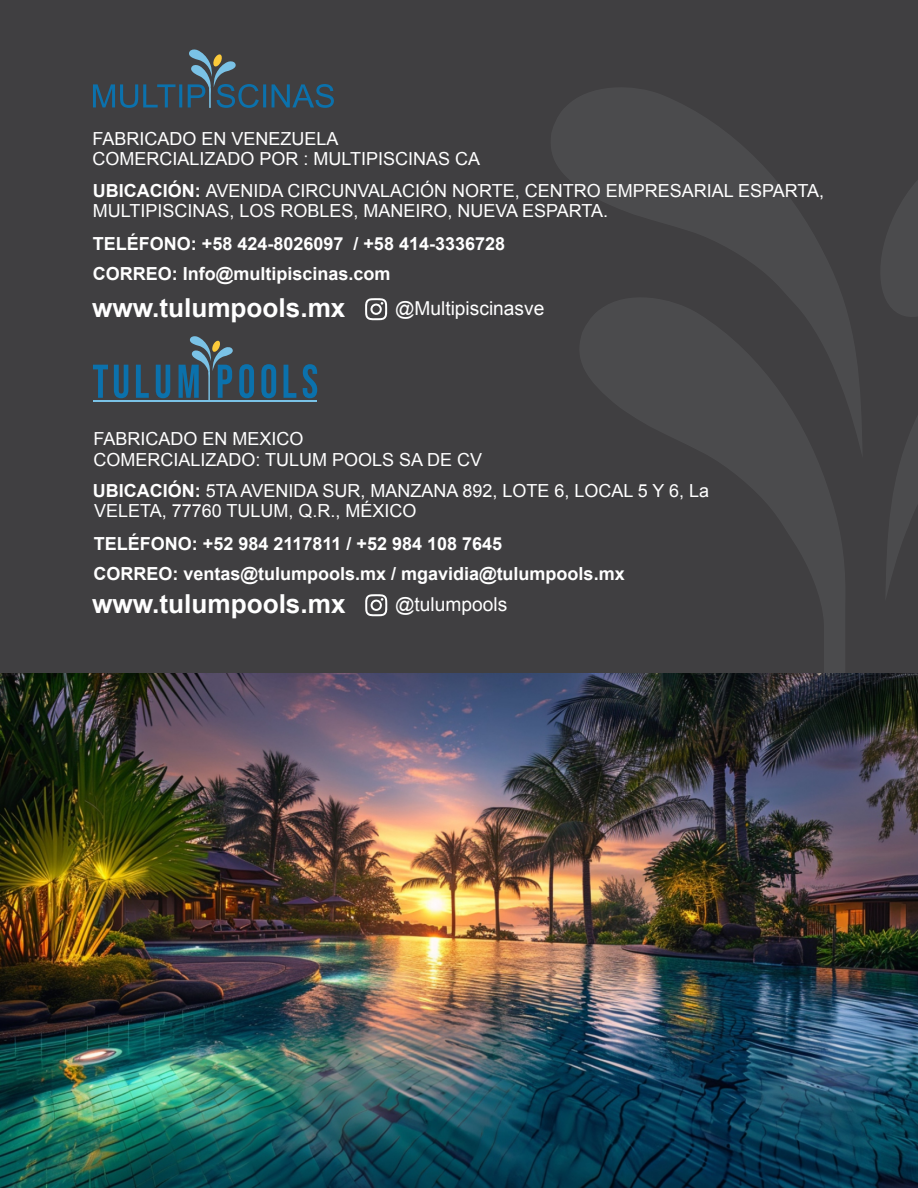
<style>
.page{position:relative;width:918px;height:1188px;background:#403f41}
.page>*{position:absolute;margin:0;border:0;box-sizing:border-box;transform-origin:0 0}
.t1{font:700 26.1px "Arial";color:#fff}
.t2{font:19.2px "Arial";color:#fff}
.t3{font:18px/20.1px "Arial";color:#fff}
.t4{font:700 18px/29.8px "Arial";color:#fff}
.s1{font-weight:700}
</style>
<div class="page">
<svg style="left:548px;top:88px;width:370px;height:586px"></svg>
<img style="left:0;top:674px;width:918px;height:514px">
<svg style="left:93px;top:365px;width:15px;height:33px"></svg>
<svg style="left:114px;top:365px;width:14px;height:33px"></svg>
<svg style="left:136px;top:365px;width:13px;height:33px"></svg>
<svg style="left:156px;top:365px;width:14px;height:33px"></svg>
<svg style="left:239px;top:364px;width:15px;height:34px"></svg>
<svg style="left:261px;top:364px;width:15px;height:34px"></svg>
<svg style="left:284px;top:365px;width:12px;height:33px"></svg>
<svg style="left:303px;top:364px;width:14px;height:34px"></svg>
<svg style="left:179px;top:336px;width:54px;height:64px"></svg>
<hr style="left:93px;top:400px;width:224px;height:2px;background:#7ac2e6">
<svg style="left:365px;top:594px;width:22px;height:22px"></svg>
<svg style="left:93px;top:49px;width:241px;height:59px"></svg>
<svg style="left:365px;top:298px;width:22px;height:22px"></svg>
<p class="t3" style="left:92px;top:130px;width:389px">FABRICADO EN VENEZUELA<br>COMERCIALIZADO POR : MULTIPISCINAS CA</p>
<p class="t3" style="left:93px;top:182px;width:733px"><span class="s1">UBICACIÓN:</span> AVENIDA CIRCUNVALACIÓN NORTE, CENTRO EMPRESARIAL ESPARTA,<br>MULTIPISCINAS, LOS ROBLES, MANEIRO, NUEVA ESPARTA.</p>
<p class="t4" style="left:93px;top:231px;width:414px">TELÉFONO: +58 424-8026097 / +58 414-3336728<br>CORREO: Info@multipiscinas.com</p>
<h1 class="t1" style="left:92px;top:298px;width:255px">www.tulumpools.mx</h1>
<p class="t2" style="left:395px;top:301px;width:151px">@Multipiscinasve</p>
<p class="t3" style="left:93px;top:431px;width:390px">FABRICADO EN MEXICO<br>COMERCIALIZADO: TULUM POOLS SA DE CV</p>
<p class="t3" style="left:93px;top:482px;width:618px"><span class="s1">UBICACIÓN:</span> 5TA AVENIDA SUR, MANZANA 892, LOTE 6, LOCAL 5 Y 6, La<br>VELETA, 77760 TULUM, Q.R., MÉXICO</p>
<p class="t4" style="left:93px;top:530px;width:533px">TELÉFONO: +52 984 2117811 / +52 984 108 7645<br>CORREO: ventas@tulumpools.mx / mgavidia@tulumpools.mx</p>
<h1 class="t1" style="left:92px;top:594px;width:255px">www.tulumpools.mx</h1>
<p class="t2" style="left:395px;top:597px;width:114px">@tulumpools</p>
</div>
